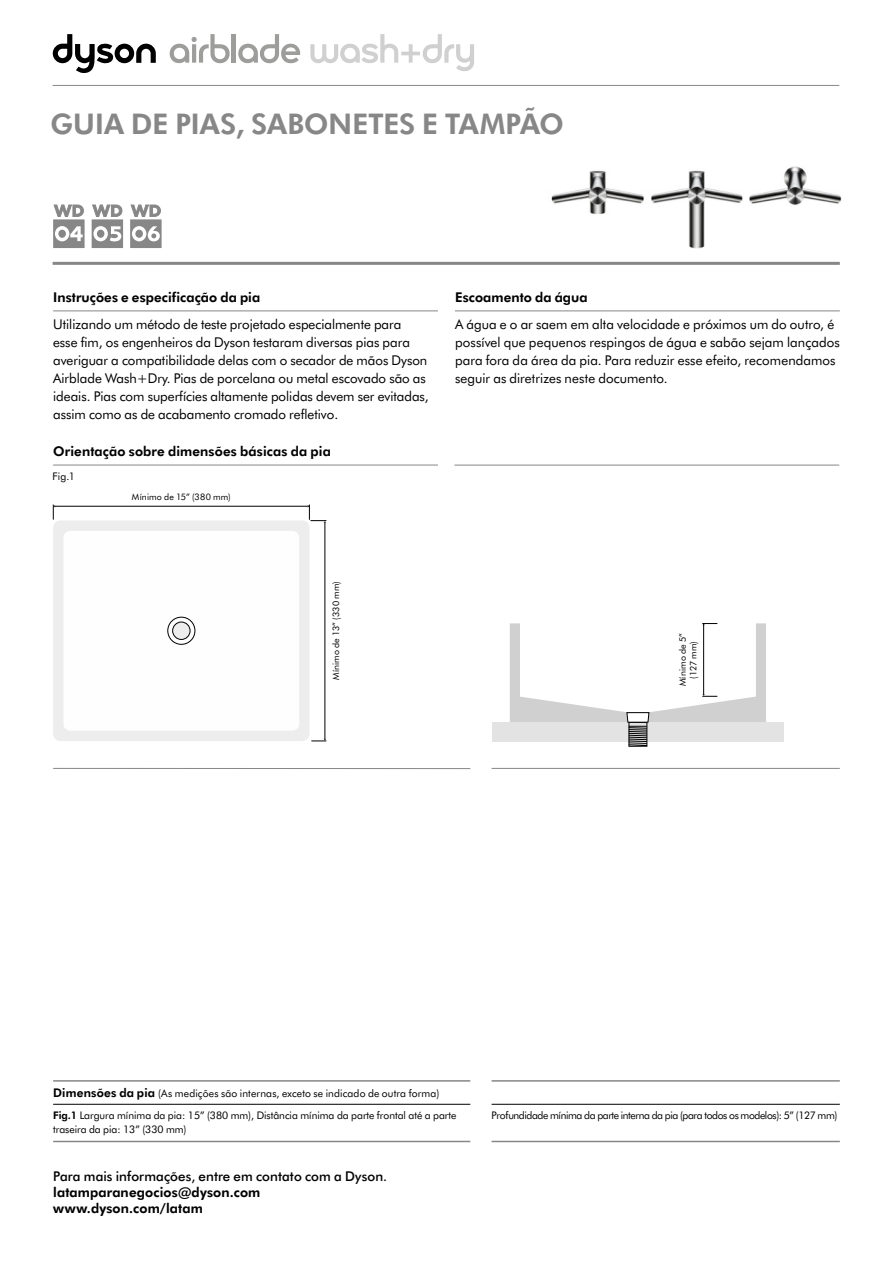
<style>
.page{position:relative;width:893px;height:1263px;background:#fff}
.page>*{position:absolute;margin:0;border:0;box-sizing:border-box;transform-origin:0 0}
.t1{font:800 28.5px "Futura B Tfor Dyson";letter-spacing:.005em;color:#878787}
.t2{font:13.5px/18px "Futura B Tfor Dyson";color:#000}
.t3{font:800 13.5px/15.8px "Futura B Tfor Dyson";letter-spacing:.01em;color:#000}
.t4{font:500 13.5px "Futura B Tfor Dyson";letter-spacing:.01em;color:#000}
.t5{font:10.5px/21.9px "Futura B Tfor Dyson";color:#000}
.t6{font:10.5px "Futura B Tfor Dyson";letter-spacing:-.035em;color:#000}
.t7{font:9px/10.5px "Futura B Tfor Dyson";letter-spacing:.02em;color:#000;text-align:center}
.s1{font-weight:800;font-size:12px}
.s2{font-weight:800}
</style>
<div class="page">
<hr style="left:492px;top:768px;width:348px;height:1px;background:#878787">
<hr style="left:454px;top:465px;width:385px;height:1px;background:#878787">
<hr style="left:53px;top:768px;width:417px;height:1px;background:#878787">
<div style="left:53px;top:520px;width:257px;height:221px;background:#ededed;border-radius:7px"></div>
<div style="left:64px;top:531px;width:235px;height:200px;background:#fefefe;border-radius:7px"></div>
<svg style="left:168px;top:617px;width:27px;height:27px"></svg>
<div style="left:168px;top:617px;width:27px;height:27px;border:1px solid #000;border-radius:50%"></div>
<div style="left:173px;top:622px;width:17px;height:17px;background:#ededed;border-radius:50%"></div>
<div style="left:172px;top:622px;width:18px;height:18px;border:1px solid #000;border-radius:50%"></div>
<hr style="left:54px;top:506px;width:255px;height:1px;background:#000">
<hr style="left:325px;top:522px;width:1px;height:218px;background:#000">
<svg style="left:312px;top:738px;width:14px;height:4px"></svg>
<svg style="left:53px;top:505px;width:2px;height:14px"></svg>
<svg style="left:308px;top:505px;width:18px;height:18px"></svg>
<svg style="left:170px;top:34px;width:60px;height:29px"></svg>
<hr style="left:232px;top:34px;width:4px;height:29px;background:#9d9d9c">
<svg style="left:238px;top:34px;width:62px;height:29px"></svg>
<svg style="left:53px;top:34px;width:103px;height:39px"></svg>
<svg style="left:310px;top:34px;width:164px;height:37px"></svg>
<img style="left:749px;top:166px;width:92px;height:39px">
<img style="left:651px;top:170px;width:92px;height:79px">
<img style="left:551px;top:170px;width:93px;height:44px">
<svg style="left:53px;top:204px;width:32px;height:44px"></svg>
<svg style="left:92px;top:204px;width:31px;height:44px"></svg>
<svg style="left:130px;top:204px;width:32px;height:44px"></svg>
<div style="left:492px;top:722px;width:291px;height:19px;background:#e3e3e3"></div>
<svg style="left:510px;top:623px;width:256px;height:124px"></svg>
<hr style="left:53px;top:262px;width:787px;height:3px;background:#878787">
<hr style="left:53px;top:85px;width:786px;height:1px;background:#878787">
<hr style="left:53px;top:311px;width:385px;height:1px;background:#878787">
<hr style="left:53px;top:465px;width:385px;height:1px;background:#878787">
<hr style="left:455px;top:311px;width:385px;height:1px;background:#878787">
<hr style="left:53px;top:1104px;width:417px;height:1px;background:#000">
<hr style="left:53px;top:1080px;width:417px;height:2px;background:#878787">
<hr style="left:53px;top:1141px;width:417px;height:1px;background:#878787">
<hr style="left:492px;top:1104px;width:348px;height:1px;background:#000">
<hr style="left:492px;top:1080px;width:348px;height:2px;background:#878787">
<hr style="left:492px;top:1141px;width:348px;height:1px;background:#878787">
<h1 class="t1" style="left:50px;top:103px;width:515px">GUIA DE PIAS, SABONETES E TAMPÃO</h1>
<p class="t3" style="left:53px;top:289px;width:208px">Instruções e especificação da pia</p>
<p class="t2" style="left:53px;top:314px;width:377px">Utilizando um método de teste projetado especialmente para esse fim, os engenheiros da Dyson testaram diversas pias para averiguar a compatibilidade delas com o secador de mãos Dyson Airblade Wash+Dry. Pias de porcelana ou metal escovado são as ideais. Pias com superfícies altamente polidas devem ser evitadas, assim como as de acabamento cromado refletivo.</p>
<p class="t3" style="left:53px;top:443px;width:279px">Orientação sobre dimensões básicas da pia</p>
<p class="t5" style="left:53px;top:465px;width:24px">Fig.1</p>
<p class="t7" style="left:132px;top:491px;width:100px">Mínimo de 15” (380 mm)</p>
<p class="t3" style="left:455px;top:289px;width:134px">Escoamento da água</p>
<p class="t2" style="left:455px;top:314px;width:386px">A água e o ar saem em alta velocidade e próximos um do outro, é possível que pequenos respingos de água e sabão sejam lançados para fora da área da pia. Para reduzir esse efeito, recomendamos seguir as diretrizes neste documento.</p>
<p class="t7" style="left:331px;top:680px;width:101px;rotate:-90deg">Mínimo de 13” (330 mm)</p>
<p class="t7" style="left:677px;top:686px;width:55px;rotate:-90deg">Mínimo de 5” (127 mm)</p>
<p class="t5" style="left:53px;top:1082px;width:405px"><span class="s1">Dimensões da pia</span> (As medições são internas, exceto se indicado de outra forma)<br><span class="s2">Fig.1</span> Largura mínima da pia: 15” (380 mm), Distância mínima da parte frontal até a parte</p>
<p class="t5" style="left:53px;top:1117px;width:135px">traseira da pia: 13” (330 mm)</p>
<p class="t4" style="left:53px;top:1167px;width:336px">Para mais informações, entre em contato com a Dyson.</p>
<p class="t3" style="left:53px;top:1184px;width:209px">latamparanegocios@dyson.com www.dyson.com/latam</p>
<p class="t6" style="left:492px;top:1108px;width:347px">Profundidade mínima da parte interna da pia (para todos os modelos): 5” (127 mm)</p>
</div>
